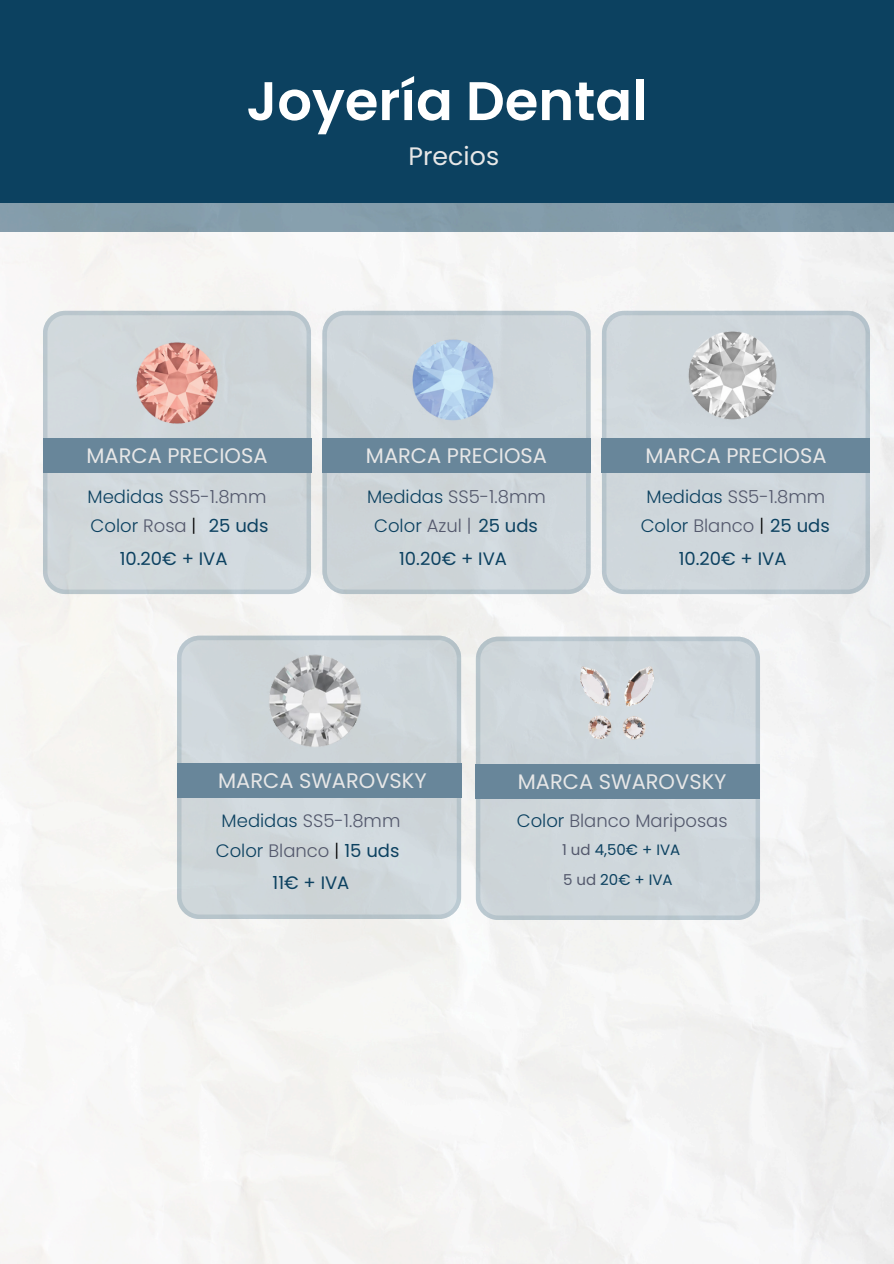
<style>
.page{position:relative;width:894px;height:1264px;background:#fff}
.page>*{position:absolute;margin:0;border:0;box-sizing:border-box;transform-origin:0 0}
.t1{font:600 54.3px "Poppins";color:#fff}
.t2{font:25.2px "Poppins";color:#e7e7e7}
.t3{font:21px "Poppins";color:#e7e7e7}
.t4{font:300 18px "Poppins";color:#54596d}
.t5{font:18px "Poppins";color:#0c4160}
.t6{font:300 18px "Poppins";color:#0c4160}
.t7{font:15px "Poppins";color:#0c4160}
.s1{color:#0c4160}
.s2{color:#54596d}
.s3{color:#000}
.s4{font-weight:400}
.s5{font-weight:400;color:#0c4160}
</style>
<div class="page">
<div style="left:0;top:0;width:893px;height:232px;background:#0c4160"></div>
<img style="left:0;top:203px;width:892px;height:1060px">
<svg style="left:43px;top:311px;width:268px;height:283px;background:#ced6d9"></svg>
<img style="left:132px;top:337px;width:89px;height:89px">
<div style="left:43px;top:438px;width:268px;height:35px;background:#68869a"></div>
<svg style="left:322px;top:311px;width:268px;height:283px;background:#ccd4d9"></svg>
<div style="left:322px;top:438px;width:268px;height:35px;background:#68869a"></div>
<img style="left:408px;top:336px;width:89px;height:89px">
<svg style="left:601px;top:311px;width:268px;height:283px;background:#cdd5da"></svg>
<div style="left:601px;top:438px;width:268px;height:35px;background:#68869a"></div>
<svg style="left:177px;top:635px;width:283px;height:284px;background:#cdd5d9"></svg>
<div style="left:177px;top:763px;width:284px;height:35px;background:#68869a"></div>
<svg style="left:475px;top:636px;width:284px;height:284px;background:#cdd5da"></svg>
<div style="left:475px;top:764px;width:284px;height:35px;background:#68869a"></div>
<img style="left:667px;top:311px;width:129px;height:127px">
<img style="left:239px;top:624px;width:153px;height:139px">
<img style="left:566px;top:653px;width:101px;height:101px">
<h4 class="t1" style="left:246px;top:63px;width:402px">Joyería Dental</h4>
<h5 class="t2" style="left:408px;top:139px;width:92px">Precios</h5>
<h1 class="t3" style="left:86px;top:441px;width:182px">MARCA PRECIOSA</h1>
<h2 class="t4" style="left:88px;top:483px;width:180px"><span class="s1">Medidas</span> SS5-1.8mm</h2>
<p class="t6" style="left:91px;top:512px;width:107px">Color <span class="s2">Rosa</span> <span class="s3">|</span></p>
<h5 class="t5" style="left:209px;top:512px;width:61px">25 uds</h5>
<h5 class="t5" style="left:120px;top:546px;width:109px">10.20€ + IVA</h5>
<p class="t3" style="left:366px;top:441px;width:182px">MARCA PRECIOSA</p>
<p class="t4" style="left:367px;top:483px;width:180px"><span class="s1">Medidas</span> SS5-1.8mm</p>
<h4 class="t6" style="left:374px;top:512px;width:165px">Color <span class="s2">Azul |</span> <span class="s4">25 uds</span></h4>
<h5 class="t5" style="left:399px;top:546px;width:109px">10.20€ + IVA</h5>
<h5 class="t3" style="left:645px;top:441px;width:182px">MARCA PRECIOSA</h5>
<h4 class="t4" style="left:646px;top:483px;width:180px"><span class="s1">Medidas</span> SS5-1.8mm</h4>
<h3 class="t4" style="left:640px;top:512px;width:190px"><span class="s1">Color</span> Blanco <span class="s3">|</span> <span class="s5">25 uds</span></h3>
<h3 class="t5" style="left:678px;top:546px;width:109px">10.20€ + IVA</h3>
<h5 class="t3" style="left:218px;top:766px;width:210px">MARCA SWAROVSKY</h5>
<h5 class="t4" style="left:221px;top:808px;width:180px"><span class="s1">Medidas</span> SS5-1.8mm</h5>
<h5 class="t4" style="left:216px;top:837px;width:185px"><span class="s1">Color</span> Blanco <span class="s3">|</span> <span class="s5">15 uds</span></h5>
<h5 class="t5" style="left:272px;top:869px;width:78px">11€ + IVA</h5>
<h5 class="t3" style="left:517px;top:767px;width:210px">MARCA SWAROVSKY</h5>
<h5 class="t4" style="left:516px;top:808px;width:212px"><span class="s1">Color</span> Blanco Mariposas</h5>
<h4 class="t7" style="left:562px;top:839px;width:120px"><span class="s2">1 ud</span> 4,50€ + IVA</h4>
<p class="t7" style="left:563px;top:869px;width:111px"><span class="s2">5 ud</span> 20€ + IVA</p>
</div>
